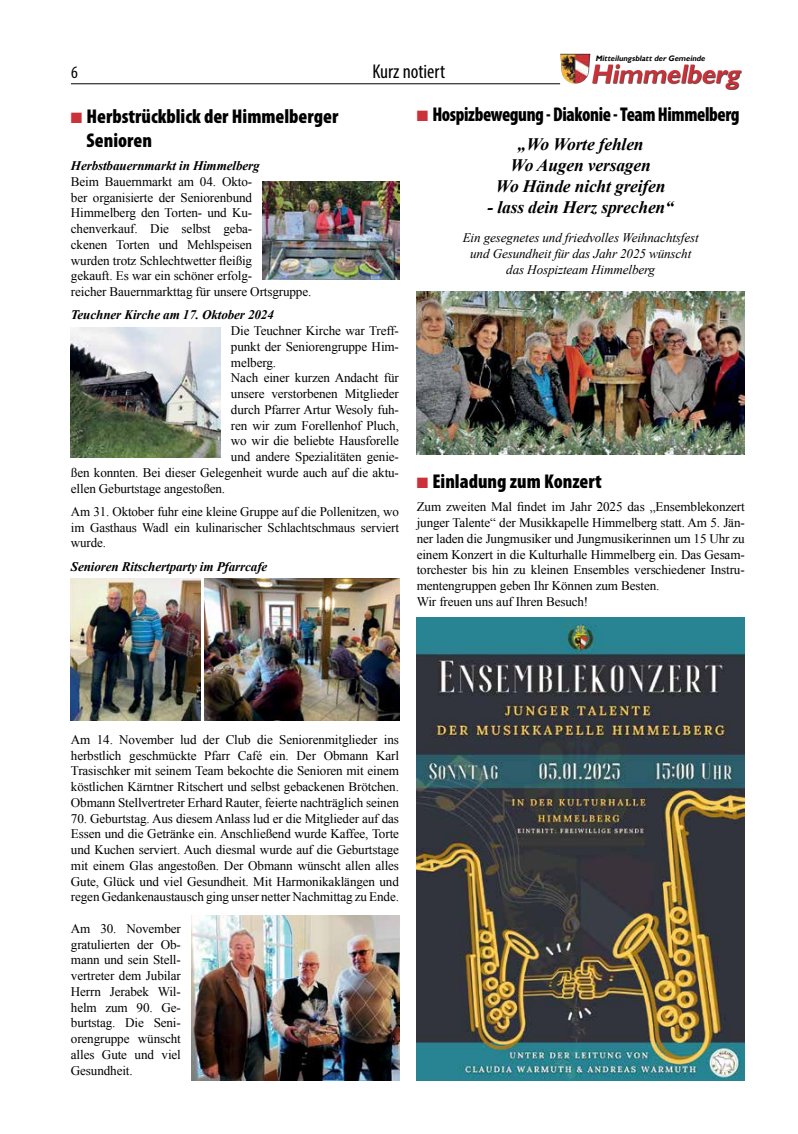
<style>
.page{position:relative;width:798px;height:1134px;background:#fff}
.page>*{position:absolute;margin:0;border:0;box-sizing:border-box;transform-origin:0 0}
.t1{font:italic 700 26.75px "Gill Sans";color:#ca3139;scale:.95 1}
.t2{font:900 condensed 20px/24px "Myriad Pro";color:#000}
.t3{font:900 condensed 20px "Myriad Pro";letter-spacing:-.02em;color:#000;scale:.93 1}
.t4{font:condensed 20px "Myriad Pro";color:#000}
.t5{font:italic 700 17.5px/21px "Times New Roman";letter-spacing:-.01em;color:#000;text-align:center}
.t6{font:condensed 17.5px "Myriad Pro";color:#000}
.t7{font:13.12px/15.8px "Times New Roman";letter-spacing:-.01em;color:#000;text-align:justify}
.t8{font:italic 13.12px/15.8px "Times New Roman";letter-spacing:-.01em;color:#000;text-align:center}
.t9{font:italic 700 13.12px "Times New Roman";letter-spacing:-.01em;color:#000}
.t10{font:italic 700 7.88px "Gill Sans";color:#000;scale:.96 1}
.s1{color:#ca3139}
</style>
<div class="page">
<hr style="left:71px;top:83px;width:489px;height:1px;background:#000">
<img style="left:560px;top:54px;width:30px;height:30px">
<div style="left:592px;top:65px;width:149px;height:25px;background:#000;opacity:.75"></div>
<img style="left:71px;top:578px;width:130px;height:142px">
<img style="left:204px;top:578px;width:195px;height:142px">
<img style="left:71px;top:327px;width:149px;height:131px">
<img style="left:263px;top:181px;width:136px;height:98px">
<img style="left:191px;top:915px;width:208px;height:166px">
<img style="left:416px;top:617px;width:328px;height:464px">
<img style="left:416px;top:292px;width:328px;height:162px">
<p class="t10" style="left:595px;top:54px;width:118px">Mitteilungsblattder Gemeinde</p>
<h3 class="t6" style="left:71px;top:62px;width:8px">6</h3>
<h2 class="t4" style="left:372px;top:60px;width:74px">Kurz notiert</h2>
<h1 class="t1" style="left:590px;top:58px;width:164px">Himmelberg</h1>
<h2 class="t2" style="left:86px;top:104px;width:253px;text-indent:-16px"><span class="s1">■</span> Herbstrückblick der Himmelberger<br>Senioren</h2>
<p class="t9" style="left:71px;top:157px;width:190px">Herbstbauernmarkt in Himmelberg</p>
<p class="t7" style="left:71px;top:173px;width:242px;text-align:left">Beim Bauernmarkt am 04. Okto-<br>ber organisierte der Seniorenbund Himmelberg den Torten- und Ku&shy;chenverkauf. Die selbst geba-<br>ckenen Torten und Mehlspeisen<br>wurden trotz Schlechtwetter fleißig<br>gekauft. Es war ein schöner erfolg-<br>reicher Bauernmarkttag für unsere Ortsgruppe.</p>
<p class="t9" style="left:71px;top:306px;width:204px">Teuchner Kirche am 17. Oktober 2024</p>
<p class="t7" style="left:231px;top:323px;width:169px">Die Teuchner Kirche war Treff-</p>
<p class="t7" style="left:231px;top:338px;width:169px">punkt der Seniorengruppe Him-</p>
<p class="t7" style="left:231px;top:354px;width:47px">melberg.</p>
<p class="t7" style="left:231px;top:370px;width:169px">Nach einer kurzen Andacht für</p>
<p class="t7" style="left:231px;top:386px;width:169px">unsere verstorbenen Mitglieder</p>
<p class="t7" style="left:231px;top:401px;width:169px">durch Pfarrer Artur Wesoly fuh-</p>
<p class="t7" style="left:231px;top:417px;width:169px">ren wir zum Forellenhof Pluch,</p>
<p class="t7" style="left:231px;top:433px;width:169px">wo wir die beliebte Hausforelle</p>
<p class="t7" style="left:231px;top:449px;width:169px">und andere Spezialitäten genie-</p>
<p class="t7" style="left:71px;top:464px;width:329px">ßen konnten. Bei dieser Gelegenheit wurde auch auf die aktu-</p>
<p class="t7" style="left:71px;top:480px;width:156px">ellen Geburtstage angestoßen.</p>
<p class="t7" style="left:71px;top:503px;width:329px">Am 31. Oktober fuhr eine kleine Gruppe auf die Pollenitzen, wo im Gasthaus Wadl ein kulinarischer Schlachtschmaus serviert wurde.</p>
<p class="t9" style="left:71px;top:557px;width:198px">Senioren Ritschertparty im Pfarrcafe</p>
<h2 class="t3" style="left:416px;top:102px;width:348px"><span class="s1">■</span> Hospizbewegung - Diakonie - Team Himmelberg</h2>
<h3 class="t5" style="left:495px;top:133px;width:171px">„Wo Worte fehlen<br>Wo Augen versagen<br>Wo Hände nicht greifen</h3>
<h3 class="t5" style="left:487px;top:196px;width:188px">- lass dein Herz sprechen“</h3>
<p class="t8" style="left:462px;top:230px;width:237px">Ein gesegnetes und friedvolles Weihnachtsfest und Gesundheit für das Jahr 2025 wünscht das Hospizteam Himmelberg</p>
<h2 class="t2" style="left:416px;top:469px;width:186px"><span class="s1">■</span> Einladung zum Konzert</h2>
<p class="t7" style="left:416px;top:499px;width:329px;text-align:left">Zum zweiten Mal findet im Jahr 2025 das „Ensemblekonzert junger Talente“ der Musikkapelle Himmelberg statt. Am 5. Jän&shy;ner laden die Jungmusiker und Jungmusikerinnen um 15 Uhr zu einem Konzert in die Kulturhalle Himmelberg ein. Das Gesam&shy;torchester bis hin zu kleinen Ensembles verschiedener Instru&shy;mentengruppen geben Ihr Können zum Besten.<br>Wir freuen uns auf Ihren Besuch!</p>
<p class="t7" style="left:71px;top:731px;width:329px">Am 14. November lud der Club die Seniorenmitglieder ins herbstlich geschmückte Pfarr Café ein. Der Obmann Karl Trasischker mit seinem Team bekochte die Senioren mit einem köstlichen Kärntner Ritschert und selbst gebackenen Brötchen.<br>Obmann Stellvertreter Erhard Rauter, feierte nachträglich seinen</p>
<p class="t7" style="left:71px;top:810px;width:329px">70. Geburtstag. Aus diesem Anlass lud er die Mitglieder auf das Essen und die Getränke ein. Anschließend wurde Kaffee, Torte und Kuchen serviert. Auch diesmal wurde auf die Geburtstage mit einem Glas angestoßen. Der Obmann wünscht allen alles Gute, Glück und viel Gesundheit. Mit Harmonikaklängen und regen Gedankenaustausch ging unser netter Nachmittag zu Ende.</p>
<p class="t7" style="left:71px;top:920px;width:111px">Am 30. November gratulierten der Ob&shy;mann und sein Stell&shy;vertreter dem Jubilar Herrn Jerabek Wil&shy;helm zum 90. Ge&shy;burtstag. Die Seni&shy;orengruppe wünscht alles Gute und viel Gesundheit.</p>
</div>
